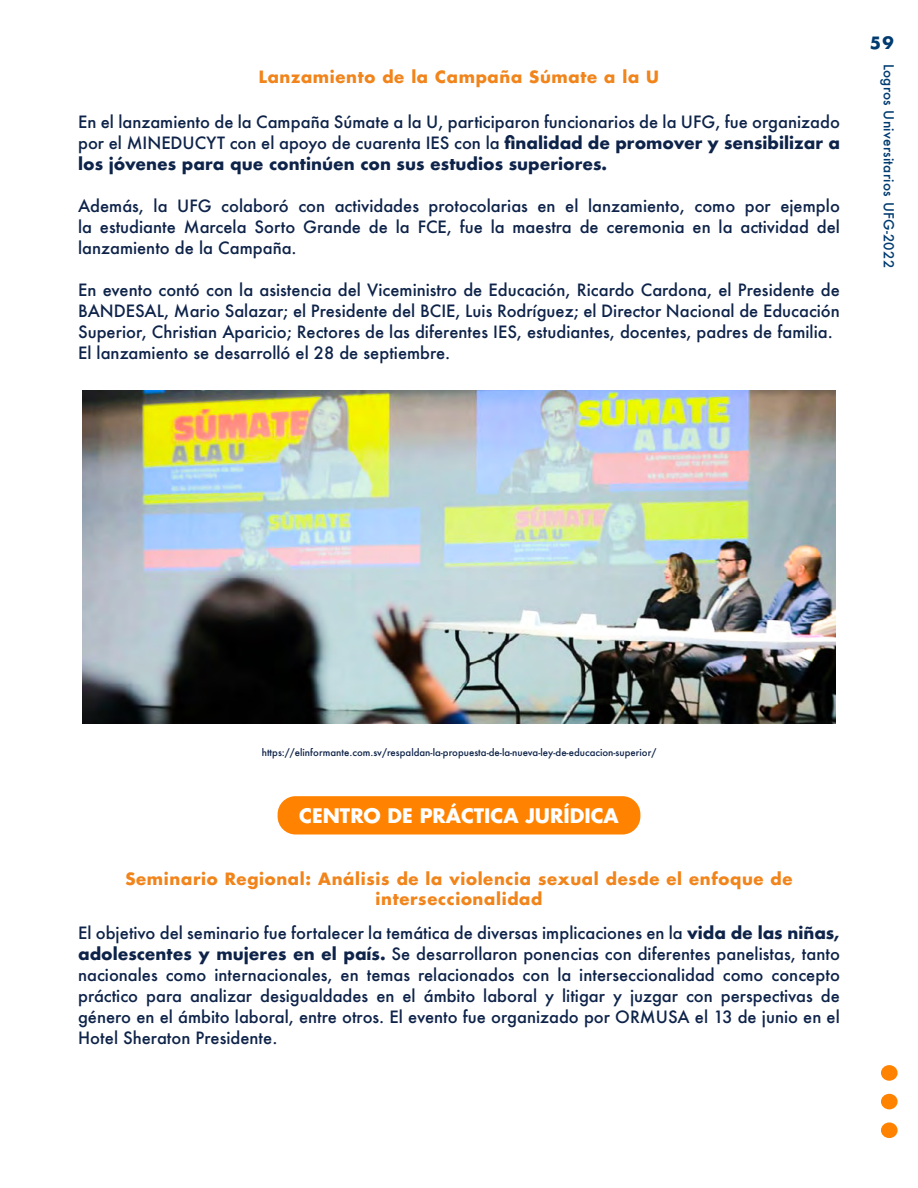
<style>
.page{position:relative;width:918px;height:1188px;background:#fff}
.page>*{position:absolute;margin:0;border:0;box-sizing:border-box;transform-origin:0 0}
.t1{font:700 19.5px "Futura LT";color:#fff}
.t2{font:500 16.5px/21px "Futura";color:#0e2349;text-align:justify}
.t3{font:700 16.5px/19.8px "Futura LT";letter-spacing:.04em;color:#f1841a;text-align:center}
.t4{font:700 16.5px "Futura LT";color:#003b70}
.t5{font:500 13.5px "Futura";letter-spacing:.02em;color:#003b70}
.t6{font:500 9.6px "Futura";color:#0e2349}
.s1{font-weight:700}
.s2{color:#fff}
</style>
<div class="page">
<div style="left:881px;top:1065px;width:17px;height:16px;background:#ff8300;border-radius:50%"></div>
<div style="left:881px;top:1094px;width:17px;height:15px;background:#ff8300;border-radius:50%"></div>
<div style="left:881px;top:1122px;width:17px;height:16px;background:#ff8300;border-radius:50%"></div>
<img style="left:82px;top:390px;width:754px;height:333px">
<div style="left:278px;top:796px;width:362px;height:39px;background:#ff8300;border-radius:18px"></div>
<p class="t3" style="left:259px;top:67px;width:402px">Lanzamiento de la Campaña Súmate a la U</p>
<p class="t2" style="left:78px;top:111px;width:763px">En el lanzamiento de la Campaña Súmate a la U, participaron funcionarios de la UFG, fue organizado por el MINEDUCYT con el apoyo de cuarenta IES con la <span class="s1">finalidad de promover y sensibilizar a los jóvenes para que continúen con sus estudios superiores.</span></p>
<p class="t2" style="left:78px;top:195px;width:763px">Además, la UFG colaboró con actividades protocolarias en el lanzamiento, como por ejemplo la estudiante Marcela Sorto Grande de la FCE, fue la maestra de ceremonia en la actividad del lanzamiento de la Campaña.</p>
<p class="t2" style="left:78px;top:279px;width:763px;text-align:left">En evento contó con la asistencia del Viceministro de Educación, Ricardo Cardona, el Presidente de BANDESAL, Mario Salazar; el Presidente del BCIE, Luis Rodríguez; el Director Nacional de Educación Superior, Christian Aparicio; Rectores de las diferentes IES, estudiantes, docentes, padres de familia.<br>El lanzamiento se desarrolló el 28 de septiembre.</p>
<p class="t4" style="left:870px;top:32px;width:26px">59</p>
<p class="t5" style="left:898px;top:64px;width:237px;rotate:90deg">Logros Universitarios UFG-2022<span class="s2">1021</span></p>
<p class="t6" style="left:262px;top:746px;width:396px">https://elinformante.com.sv/respaldan-la-propuesta-de-la-nueva-ley-de-educacion-superior/</p>
<p class="t1" style="left:299px;top:803px;width:321px">CENTRO DE PRÁCTICA JURÍDICA</p>
<p class="t3" style="left:125px;top:869px;width:669px">Seminario Regional: Análisis de la violencia sexual desde el enfoque de interseccionalidad</p>
<p class="t2" style="left:78px;top:923px;width:763px">El objetivo del seminario fue fortalecer la temática de diversas implicaciones en la <span class="s1">vida de las niñas, adolescentes y mujeres en el país.</span> Se desarrollaron ponencias con diferentes panelistas, tanto nacionales como internacionales, en temas relacionados con la interseccionalidad como concepto práctico para analizar desigualdades en el ámbito laboral y litigar y juzgar con perspectivas de género en el ámbito laboral, entre otros. El evento fue organizado por ORMUSA el 13 de junio en el Hotel Sheraton Presidente.</p>
</div>
